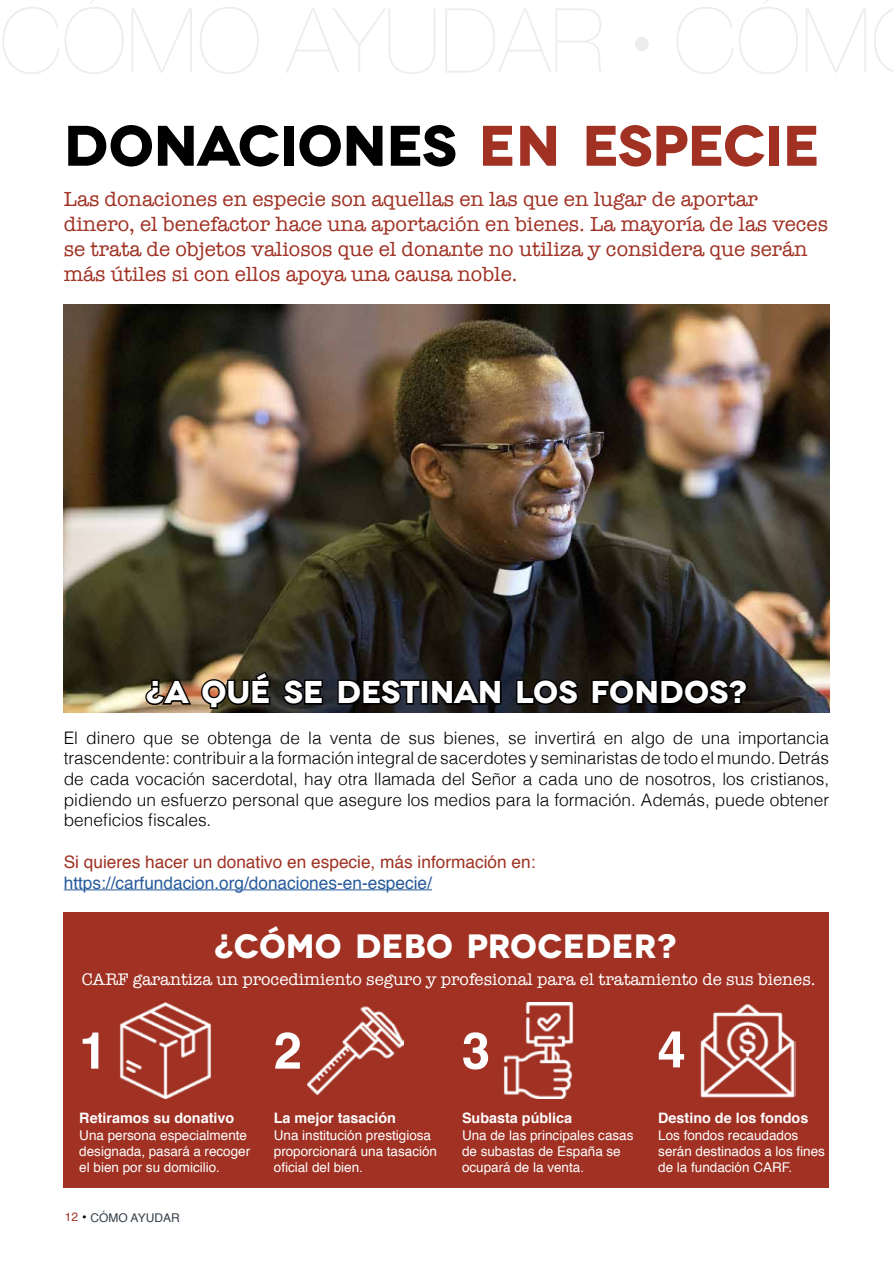
<style>
.page{position:relative;width:893px;height:1263px;background:#fff}
.page>*{position:absolute;margin:0;border:0;box-sizing:border-box;transform-origin:0 0}
.t1{font:700 57px "Novecentowide";letter-spacing:-.015em;color:#000}
.t2{font:700 51px "Helvetica";color:#fff}
.t3{font:700 33.75px "Novecentowide";color:#fff}
.t4{font:700 31.5px "Novecentowide";color:#fff}
.t5{font:21px/25.2px "American Typewriter";color:#a03123}
.t6{font:300 17.25px/20.7px "Helvetica";color:#000;text-align:justify}
.t7{font:17.25px "American Typewriter";color:#fff}
.t8{font:17.25px "Helvetica";color:#a03123}
.t9{font:17.25px "Helvetica";color:#275b9b}
.t10{font:700 14.4px "Helvetica";color:#fff}
.t11{font:13.5px/16.2px "Helvetica";color:#fff}
.t12{font:12px "Helvetica";color:#343e48}
.s1{color:#a03123}
.s2{font-family:"Gill Sans";font-weight:300;color:#000}
</style>
<div class="page">
<img style="left:64px;top:304px;width:766px;height:408px">
<hr style="left:64px;top:889px;width:368px;height:1px;background:#275b9b">
<svg style="left:144px;top:678px;width:50px;height:29px"></svg>
<svg style="left:200px;top:669px;width:72px;height:41px;background:#4a3e2a"></svg>
<svg style="left:280px;top:678px;width:45px;height:29px"></svg>
<svg style="left:336px;top:678px;width:86px;height:29px;background:#0f1013"></svg>
<div style="left:421px;top:680px;width:8px;height:25px;border:3px solid #000"></div>
<svg style="left:429px;top:678px;width:74px;height:29px;background:#0e0e0f"></svg>
<svg style="left:515px;top:678px;width:65px;height:29px;background:#100f0e"></svg>
<svg style="left:590px;top:678px;width:159px;height:29px;background:#0b0a09"></svg>
<div style="left:64px;top:912px;width:765px;height:276px;background:#a03123"></div>
<img style="left:120px;top:1002px;width:91px;height:96px">
<img style="left:308px;top:1006px;width:96px;height:90px">
<img style="left:503px;top:1002px;width:71px;height:96px">
<img style="left:700px;top:1004px;width:95px;height:94px">
<h1 class="t1" style="left:64px;top:111px;width:758px">DONACIONES <span class="s1">EN ESPECIE</span></h1>
<p class="t5" style="left:64px;top:186px;width:766px">Las donaciones en especie son aquellas en las que en lugar de aportar dinero, el benefactor hace una aportación en bienes. La mayoría de las veces se trata de objetos valiosos que el donante no utiliza y considera que serán más útiles si con ellos apoya una causa noble.</p>
<h3 class="t4" style="left:146px;top:673px;width:603px">¿A QUÉ SE DESTINAN LOS FONDOS?</h3>
<p class="t6" style="left:64px;top:726px;width:767px">El dinero que se obtenga de la venta de sus bienes, se invertirá en algo de una importancia trascendente: contribuir a la formación integral de sacerdotes y seminaristas de todo el mundo. Detrás de cada vocación sacerdotal, hay otra llamada del Señor a cada uno de nosotros, los cristianos, pidiendo un esfuerzo personal que asegure los medios para la formación. Además, puede obtener beneficios fiscales.</p>
<p class="t8" style="left:64px;top:848px;width:473px">Si quieres hacer un donativo en especie, más información en:</p>
<p class="t9" style="left:64px;top:869px;width:370px">https://carfundacion.org/donaciones-en-especie/</p>
<h3 class="t3" style="left:214px;top:925px;width:464px">¿CÓMO DEBO PROCEDER?</h3>
<p class="t7" style="left:82px;top:966px;width:735px">CARF garantiza un procedimiento seguro y profesional para el tratamiento de sus bienes.</p>
<h2 class="t2" style="left:79px;top:1009px;width:30px">1</h2>
<h2 class="t2" style="left:274px;top:1009px;width:30px">2</h2>
<h2 class="t2" style="left:462px;top:1009px;width:30px">3</h2>
<h2 class="t2" style="left:657px;top:1008px;width:30px">4</h2>
<p class="t10" style="left:79px;top:1107px;width:156px">Retiramos su donativo</p>
<p class="t11" style="left:79px;top:1127px;width:172px">Una persona especialmente designada, pasará a recoger el bien por su domicilio.</p>
<p class="t12" style="left:65px;top:1208px;width:116px"><span class="s1">12</span> <span class="s2">•</span> CÓMO AYUDAR</p>
<p class="t10" style="left:274px;top:1107px;width:124px">La mejor tasación</p>
<p class="t11" style="left:274px;top:1127px;width:165px">Una institución prestigiosa proporcionará una tasación oficial del bien.</p>
<p class="t10" style="left:462px;top:1107px;width:112px">Subasta pública</p>
<p class="t11" style="left:462px;top:1127px;width:173px">Una de las principales casas de subastas de España se ocupará de la venta.</p>
<p class="t10" style="left:658px;top:1107px;width:152px">Destino de los fondos</p>
<p class="t11" style="left:658px;top:1127px;width:168px">Los fondos recaudados serán destinados a los fines de la fundación CARF.</p>
</div>
